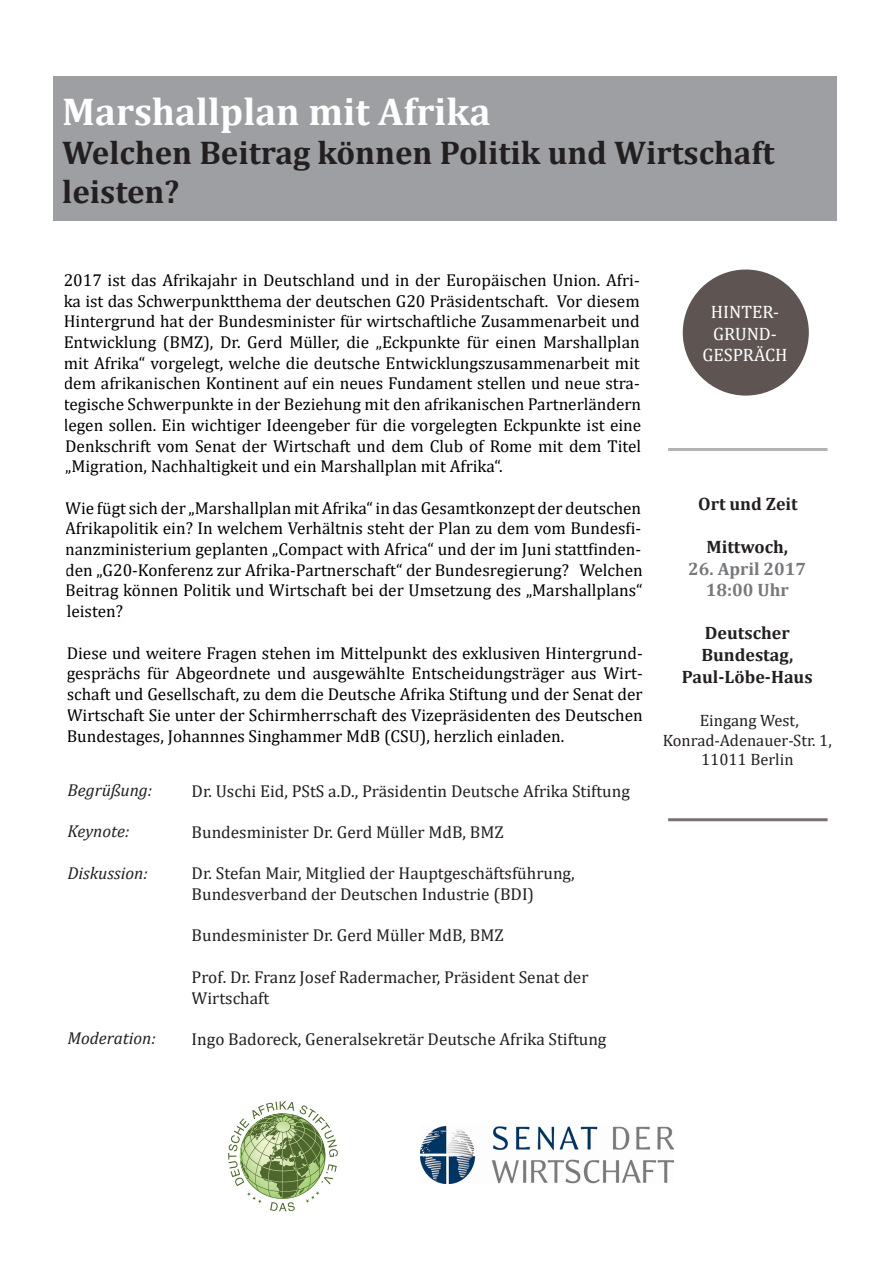
<style>
.page{position:relative;width:893px;height:1263px;background:#fff}
.page>*{position:absolute;margin:0;border:0;box-sizing:border-box;transform-origin:0 0}
.t1{font:700 39px "Cambria";color:#fff}
.t2{font:700 33px/39px "Cambria";color:#231f20}
.t3{font:700 18px/21.6px "Cambria";color:#231f20;text-align:center}
.t4{font:18px/21.6px "Cambria";color:#fff}
.t5{font:700 18px "Cambria";color:#76787b}
.t6{font:17.25px/20.7px "Cambria";color:#000;text-align:justify}
.t7{font:17.25px/20.7px "Cambria";color:#231f20}
.t8{font:italic 17.25px "Cambria";color:#231f20}
.t9{font:16.5px/19.8px "Cambria";color:#231f20;text-align:center}
</style>
<div class="page">
<div style="left:54px;top:77px;width:783px;height:144px;background:#9d9fa2"></div>
<hr style="left:668px;top:818px;width:160px;height:3px;background:#79716f">
<hr style="left:668px;top:448px;width:159px;height:3px;background:#b2b3b7">
<svg style="left:228px;top:1101px;width:110px;height:110px"></svg>
<div style="left:683px;top:269px;width:126px;height:127px;background:#5e5553;border-radius:50%"></div>
<img style="left:421px;top:1125px;width:252px;height:58px">
<p class="t1" style="left:62px;top:84px;width:430px">Marshallplan mit Afrika</p>
<p class="t2" style="left:62px;top:132px;width:714px">Welchen Beitrag können Politik und Wirtschaft leisten?</p>
<p class="t6" style="left:64px;top:270px;width:579px">2017 ist das Afrikajahr in Deutschland und in der Europäischen Union. Afri&shy;ka ist das Schwerpunktthema der deutschen G20 Präsidentschaft. Vor diesem Hintergrund hat der Bundesminister für wirtschaftliche Zusammenarbeit und Entwicklung (BMZ), Dr. Gerd Müller, die „Eckpunkte für einen Marshallplan mit Afrika“ vorgelegt, welche die deutsche Entwicklungszusammenarbeit mit dem afrikanischen Kontinent auf ein neues Fundament stellen und neue stra&shy;tegische Schwerpunkte in der Beziehung mit den afrikanischen Partnerländern legen sollen. Ein wichtiger Ideengeber für die vorgelegten Eckpunkte ist eine Denkschrift vom Senat der Wirtschaft und dem Club of Rome mit dem Titel „Migration, Nachhaltigkeit und ein Marshallplan mit Afrika“.</p>
<p class="t6" style="left:65px;top:497px;width:579px">Wie fügt sich der „Marshallplan mit Afrika“ in das Gesamtkonzept der deutschen Afrikapolitik ein? In welchem Verhältnis steht der Plan zu dem vom Bundesfi&shy;nanzministerium geplanten „Compact with Africa“ und der im Juni stattfinden&shy;den „G20-Konferenz zur Afrika-Partnerschaft“ der Bundesregierung? Welchen Beitrag können Politik und Wirtschaft bei der Umsetzung des „Marshallplans“ leisten?</p>
<p class="t6" style="left:67px;top:642px;width:578px">Diese und weitere Fragen stehen im Mittelpunkt des exklusiven Hintergrund&shy;gesprächs für Abgeordnete und ausgewählte Entscheidungsträger aus Wirt&shy;schaft und Gesellschaft, zu dem die Deutsche Afrika Stiftung und der Senat der Wirtschaft Sie unter der Schirmherrschaft des Vizepräsidenten des Deutschen Bundestages, Johannnes Singhammer MdB (CSU), herzlich einladen.</p>
<p class="t8" style="left:68px;top:778px;width:86px">Begrüßung:</p>
<p class="t8" style="left:68px;top:819px;width:63px">Keynote:</p>
<p class="t8" style="left:68px;top:861px;width:82px">Diskussion:</p>
<p class="t7" style="left:192px;top:780px;width:440px">Dr. Uschi Eid, PStS a.D., Präsidentin Deutsche Afrika Stiftung</p>
<p class="t7" style="left:192px;top:822px;width:314px">Bundesminister Dr. Gerd Müller MdB, BMZ</p>
<p class="t7" style="left:192px;top:863px;width:385px">Dr. Stefan Mair, Mitglied der Hauptgeschäftsführung,<br>Bundesverband der Deutschen Industrie (BDI)</p>
<p class="t7" style="left:192px;top:925px;width:314px">Bundesminister Dr. Gerd Müller MdB, BMZ</p>
<p class="t7" style="left:192px;top:966px;width:398px">Prof. Dr. Franz Josef Radermacher, Präsident Senat der<br>Wirtschaft</p>
<p class="t7" style="left:192px;top:1029px;width:416px">Ingo Badoreck, Generalsekretär Deutsche Afrika Stiftung</p>
<p class="t8" style="left:68px;top:1026px;width:90px">Moderation:</p>
<p class="t4" style="left:711px;top:301px;width:70px">HINTER-<br>GRUND-</p>
<p class="t4" style="left:702px;top:344px;width:87px">GESPRÄCH</p>
<p class="t3" style="left:698px;top:492px;width:101px">Ort und Zeit</p>
<p class="t3" style="left:706px;top:535px;width:83px">Mittwoch,</p>
<p class="t5" style="left:688px;top:556px;width:119px">26. April 2017</p>
<p class="t5" style="left:706px;top:577px;width:84px">18:00 Uhr</p>
<p class="t3" style="left:682px;top:622px;width:132px">Deutscher<br>Bundestag,<br>Paul-Löbe-Haus</p>
<p class="t9" style="left:663px;top:710px;width:171px">Eingang West,<br>Konrad-Adenauer-Str. 1,<br>11011 Berlin</p>
</div>
